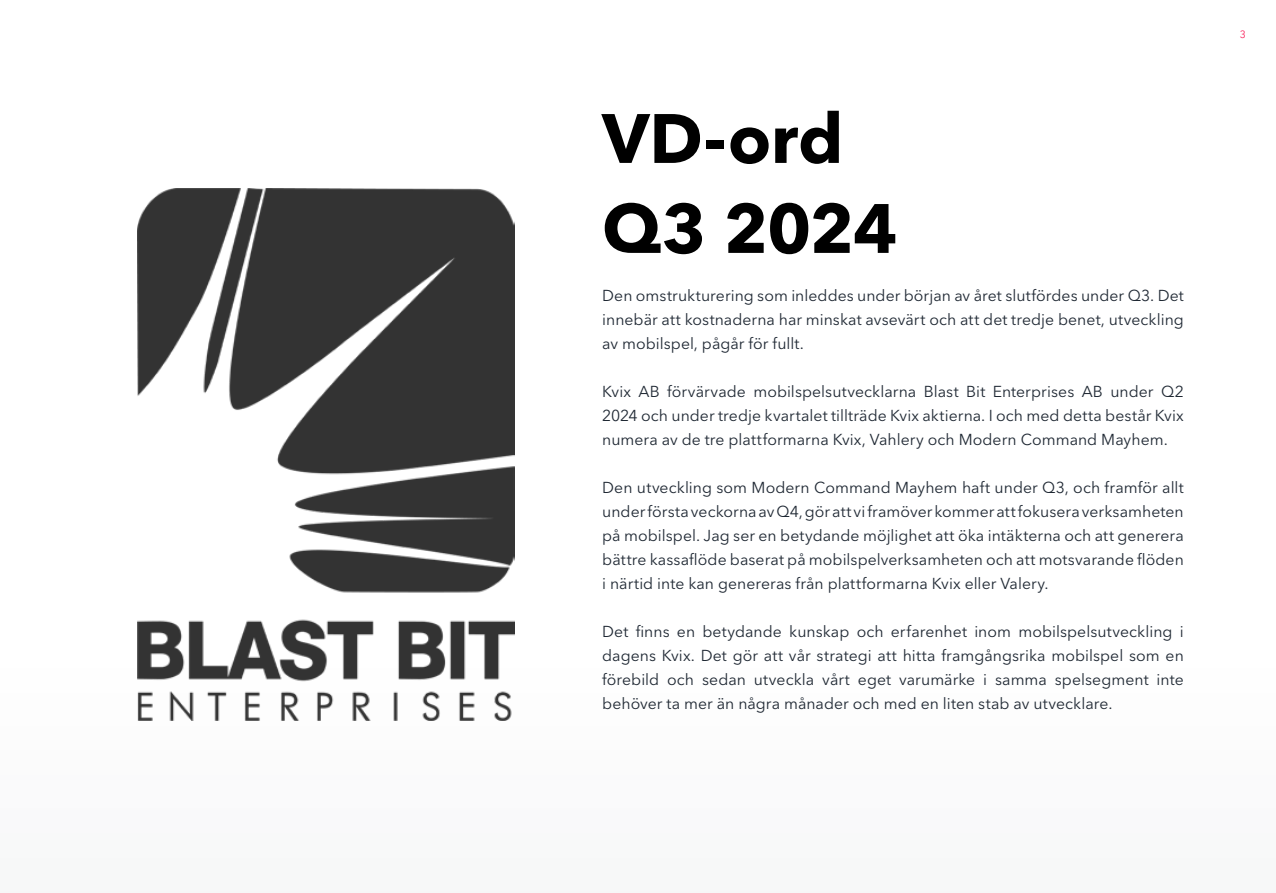
<style>
.page{position:relative;width:1276px;height:893px;background:#fff}
.page>*{position:absolute;margin:0;border:0;box-sizing:border-box;transform-origin:0 0}
.t1{font:700 69px/90px "Avenir Next LT Pro";letter-spacing:-.01em;color:#000}
.t2{font:15.75px/24px "Avenir Next LT Pro";letter-spacing:.005em;color:#1f2833;text-align:justify}
.t3{font:10.5px "Avenir Next LT Pro";color:#fa255e}
</style>
<div class="page">
<img style="left:138px;top:189px;width:376px;height:531px">
<h1 class="t1" style="left:602px;top:93px;width:297px">VD-ord<br>Q3 2024</h1>
<p class="t2" style="left:602px;top:283px;width:583px">Den omstrukturering som inleddes under början av året slutfördes under Q3. Det innebär att kostnaderna har minskat avsevärt och att det tredje benet, utveckling av mobilspel, pågår för fullt.</p>
<p class="t2" style="left:602px;top:380px;width:583px">Kvix AB förvärvade mobilspelsutvecklarna Blast Bit Enterprises AB under Q2<br>2024 och under tredje kvartalet tillträde Kvix aktierna. I och med detta består Kvix numera av de tre plattformarna Kvix, Vahlery och Modern Command Mayhem.</p>
<p class="t2" style="left:602px;top:476px;width:583px">Den utveckling som Modern Command Mayhem haft under Q3, och framför allt under första veckorna av Q4, gör att vi framöver kommer att fokusera verksamheten på mobilspel. Jag ser en betydande möjlighet att öka intäkterna och att generera bättre kassaflöde baserat på mobilspelverksamheten och att motsvarande flöden i närtid inte kan genereras från plattformarna Kvix eller Valery.</p>
<p class="t2" style="left:602px;top:620px;width:583px">Det finns en betydande kunskap och erfarenhet inom mobilspelsutveckling i dagens Kvix. Det gör att vår strategi att hitta framgångsrika mobilspel som en förebild och sedan utveckla vårt eget varumärke i samma spelsegment inte behöver ta mer än några månader och med en liten stab av utvecklare.</p>
<p class="t3" style="left:1240px;top:28px;width:8px">3</p>
</div>
